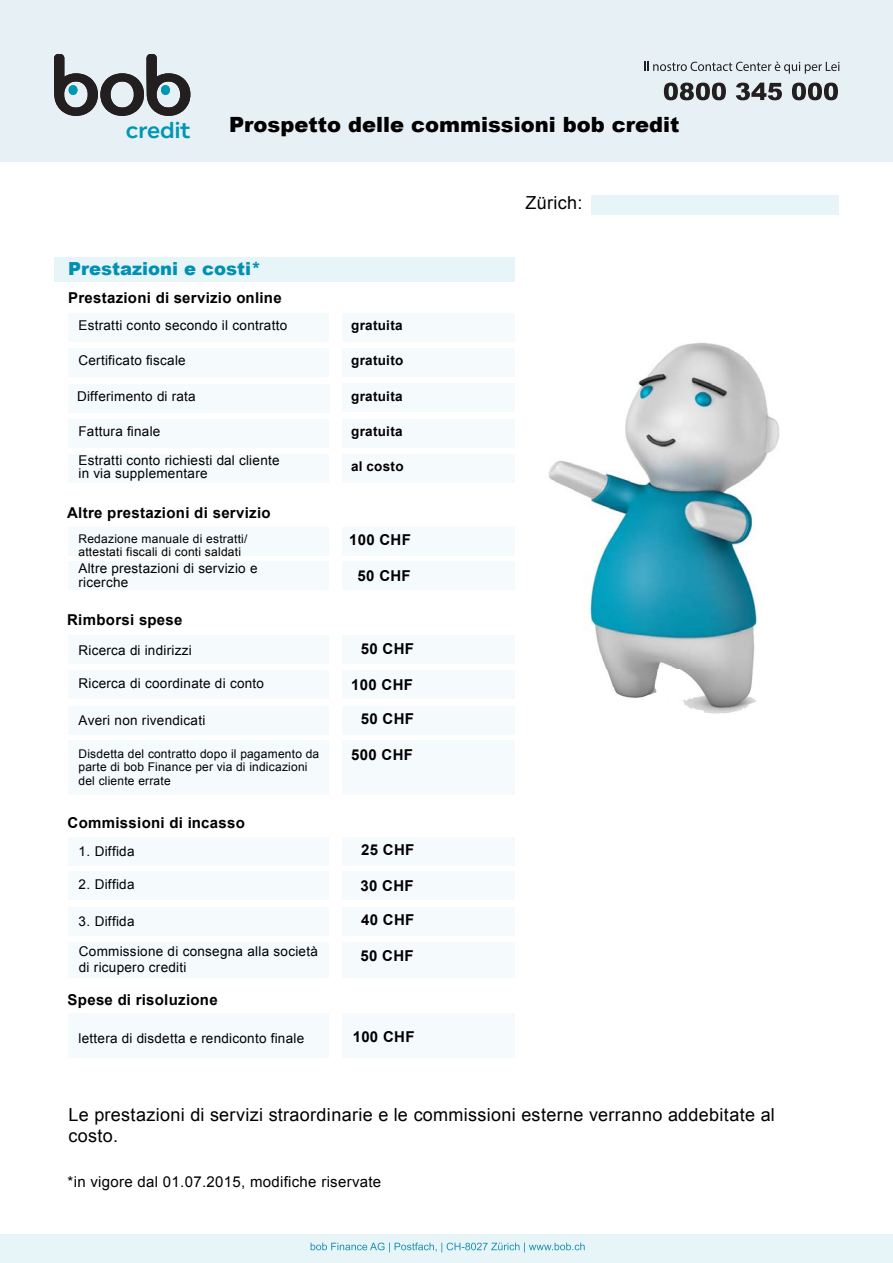
<style>
.page{position:relative;width:893px;height:1263px;background:#fff}
.page>*{position:absolute;margin:0;border:0;box-sizing:border-box;transform-origin:0 0}
.t1{font:600 23.7px "Foundry Context";color:#0097b2}
.t2{font:900 21px "Arial";color:#000}
.t3{font:18px/21.6px "Arial";letter-spacing:.02em;color:#000}
.t4{font:900 18px "Arial";color:#0091b2}
.t5{font:18px "Arial";letter-spacing:.02em;color:#000}
.t6{font:700 15px "Arial";letter-spacing:.02em;color:#000}
.t7{font:700 15px "Arial";letter-spacing:.02em;color:#000}
.t8{font:15px "Arial";letter-spacing:.02em;color:#000}
.t9{font:13.5px/28.3px "Arial";letter-spacing:.02em;color:#000}
.t10{font:700 13.5px "Arial";letter-spacing:.02em;color:#000}
.t11{font:12px/13.5px "Arial";letter-spacing:.02em;color:#000}
.s1{font-style:inherit}
</style>
<div class="page">
<div style="left:0;top:0;width:893px;height:162px;background:#e7f1f5"></div>
<svg style="left:54px;top:54px;width:136px;height:62px"></svg>
<svg style="left:664px;top:83px;width:174px;height:17px"></svg>
<svg style="left:644px;top:61px;width:195px;height:13px"></svg>
<div style="left:0;top:1234px;width:893px;height:29px;background:#e8f5f8"></div>
<svg style="left:311px;top:1242px;width:274px;height:10px"></svg>
<div style="left:54px;top:257px;width:461px;height:24px;background:#e8f5f8"></div>
<div style="left:68px;top:313px;width:260px;height:29px;background:#f5fafc"></div>
<div style="left:68px;top:348px;width:260px;height:28px;background:#f5fafc"></div>
<div style="left:342px;top:313px;width:173px;height:29px;background:#f5fafc"></div>
<div style="left:342px;top:348px;width:173px;height:28px;background:#f5fafc"></div>
<div style="left:68px;top:384px;width:261px;height:29px;background:#f5fafc"></div>
<div style="left:342px;top:383px;width:173px;height:29px;background:#f5fafc"></div>
<div style="left:68px;top:419px;width:260px;height:29px;background:#f5fafc"></div>
<div style="left:68px;top:454px;width:260px;height:29px;background:#f5fafc"></div>
<div style="left:342px;top:419px;width:173px;height:29px;background:#f5fafc"></div>
<div style="left:342px;top:454px;width:173px;height:29px;background:#f5fafc"></div>
<div style="left:68px;top:527px;width:260px;height:28px;background:#f5fafc"></div>
<div style="left:68px;top:561px;width:260px;height:29px;background:#f5fafc"></div>
<div style="left:342px;top:527px;width:173px;height:28px;background:#f5fafc"></div>
<div style="left:342px;top:561px;width:173px;height:29px;background:#f5fafc"></div>
<div style="left:68px;top:635px;width:260px;height:29px;background:#f5fafc"></div>
<div style="left:68px;top:670px;width:260px;height:29px;background:#f5fafc"></div>
<div style="left:342px;top:635px;width:173px;height:29px;background:#f5fafc"></div>
<div style="left:342px;top:670px;width:173px;height:29px;background:#f5fafc"></div>
<div style="left:68px;top:706px;width:260px;height:29px;background:#f5fafc"></div>
<div style="left:68px;top:741px;width:260px;height:54px;background:#f5fafc"></div>
<div style="left:342px;top:706px;width:173px;height:29px;background:#f5fafc"></div>
<div style="left:342px;top:741px;width:173px;height:54px;background:#f5fafc"></div>
<img style="left:548px;top:342px;width:232px;height:372px">
<div style="left:68px;top:837px;width:261px;height:28px;background:#f5fafc"></div>
<div style="left:68px;top:871px;width:261px;height:29px;background:#f5fafc"></div>
<div style="left:342px;top:837px;width:173px;height:28px;background:#f5fafc"></div>
<div style="left:342px;top:871px;width:173px;height:29px;background:#f5fafc"></div>
<div style="left:68px;top:907px;width:261px;height:29px;background:#f5fafc"></div>
<div style="left:68px;top:942px;width:261px;height:35px;background:#f5fafc"></div>
<div style="left:342px;top:907px;width:173px;height:29px;background:#f5fafc"></div>
<div style="left:342px;top:942px;width:173px;height:35px;background:#f5fafc"></div>
<div style="left:68px;top:1014px;width:261px;height:44px;background:#f5fafc"></div>
<div style="left:342px;top:1014px;width:173px;height:44px;background:#f5fafc"></div>
<div style="left:591px;top:195px;width:248px;height:20px;background:#e8f5f8"></div>
<h1 class="t1" style="left:126px;top:116px;width:66px">credit</h1>
<h2 class="t2" style="left:229px;top:109px;width:452px">Prospetto delle commissioni bob credit</h2>
<h3 class="t4" style="left:68px;top:256px;width:194px">Prestazioni e costi<span class="s1">*</span></h3>
<p class="t6" style="left:68px;top:288px;width:215px">Prestazioni di servizio online</p>
<p class="t9" style="left:78px;top:311px;width:210px">Estratti conto secondo il contratto</p>
<p class="t9" style="left:78px;top:346px;width:109px">Certificato fiscale</p>
<p class="t9" style="left:77px;top:382px;width:120px">Differimento di rata</p>
<p class="t9" style="left:78px;top:417px;width:203px">Fattura finale<br>Estratti conto richiesti dal cliente</p>
<p class="t9" style="left:78px;top:459px;width:131px">in via supplementare</p>
<p class="t6" style="left:67px;top:503px;width:205px">Altre prestazioni di servizio</p>
<p class="t11" style="left:78px;top:532px;width:171px">Redazione manuale di estratti/ attestati fiscali di conti saldati</p>
<p class="t9" style="left:78px;top:562px;width:181px;line-height:13.5px">Altre prestazioni di servizio e ricerche</p>
<p class="t6" style="left:67px;top:610px;width:117px">Rimborsi spese</p>
<p class="t9" style="left:78px;top:636px;width:115px">Ricerca di indirizzi</p>
<p class="t9" style="left:78px;top:669px;width:187px">Ricerca di coordinate di conto</p>
<p class="t9" style="left:78px;top:706px;width:128px">Averi non rivendicati</p>
<p class="t11" style="left:78px;top:747px;width:242px">Disdetta del contratto dopo il pagamento da parte di bob Finance per via di indicazioni del cliente errate</p>
<p class="t6" style="left:68px;top:813px;width:179px">Commissioni di incasso</p>
<p class="t9" style="left:79px;top:837px;width:57px">1. Diffida</p>
<p class="t9" style="left:79px;top:871px;width:57px">2. Diffida</p>
<p class="t9" style="left:79px;top:907px;width:241px;line-height:29.2px">3. Diffida<br>Commissione di consegna alla società</p>
<p class="t9" style="left:79px;top:953px;width:109px">di ricupero crediti</p>
<p class="t10" style="left:351px;top:316px;width:53px">gratuita</p>
<p class="t10" style="left:351px;top:351px;width:54px">gratuito</p>
<p class="t10" style="left:351px;top:387px;width:53px">gratuita</p>
<p class="t10" style="left:351px;top:423px;width:53px">gratuita</p>
<p class="t10" style="left:351px;top:458px;width:54px">al costo</p>
<p class="t7" style="left:349px;top:529px;width:63px">100 CHF</p>
<p class="t7" style="left:358px;top:566px;width:55px">50 CHF</p>
<p class="t7" style="left:361px;top:638px;width:55px">50 CHF</p>
<p class="t7" style="left:351px;top:674px;width:63px">100 CHF</p>
<p class="t7" style="left:361px;top:709px;width:55px">50 CHF</p>
<p class="t7" style="left:351px;top:745px;width:63px">500 CHF</p>
<p class="t7" style="left:361px;top:839px;width:55px">25 CHF</p>
<p class="t7" style="left:361px;top:876px;width:55px">30 CHF</p>
<p class="t7" style="left:361px;top:910px;width:55px">40 CHF</p>
<p class="t7" style="left:361px;top:946px;width:55px">50 CHF</p>
<p class="t6" style="left:68px;top:990px;width:152px">Spese di risoluzione</p>
<p class="t9" style="left:78px;top:1024px;width:227px">lettera di disdetta e rendiconto finale</p>
<p class="t7" style="left:353px;top:1027px;width:63px">100 CHF</p>
<h3 class="t5" style="left:525px;top:190px;width:59px">Zürich:</h3>
<h3 class="t3" style="left:68px;top:1103px;width:708px">Le prestazioni di servizi straordinarie e le commissioni esterne verranno addebitate al costo.</h3>
<p class="t8" style="left:68px;top:1172px;width:315px"><span class="s1">*</span>in vigore dal 01.07.2015, modifiche riservate</p>
</div>
